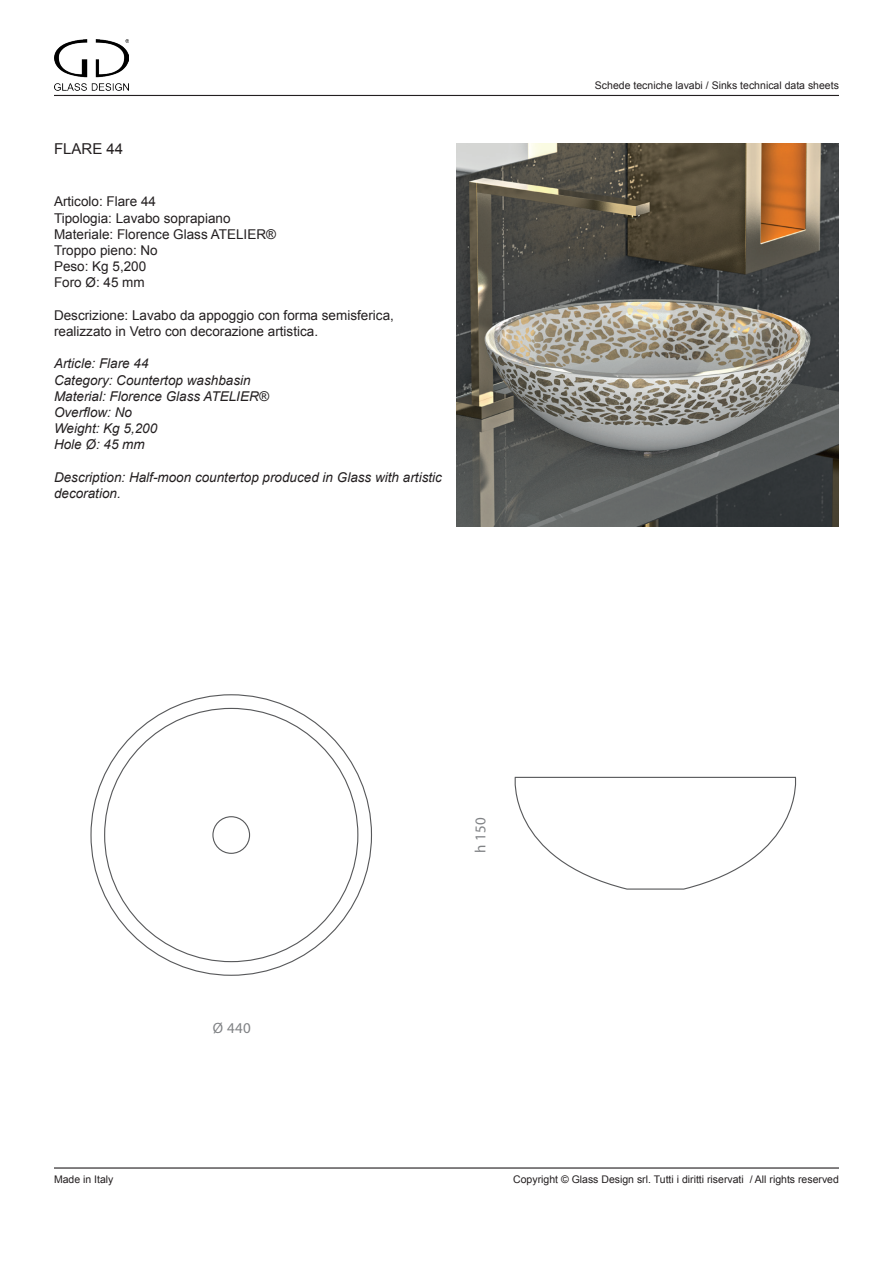
<style>
.page{position:relative;width:893px;height:1263px;background:#fff}
.page>*{position:absolute;margin:0;border:0;box-sizing:border-box;transform-origin:0 0}
.t1{font:15px "Myriad Pro";letter-spacing:.025em;color:#808285}
.t2{font:15px "Arial";color:#231f20}
.t3{font:13.5px/16.2px "Arial";color:#231f20}
.t4{font:italic 13.5px/16.2px "Arial";color:#231f20}
.t5{font:10.5px "Arial";color:#231f20}
</style>
<div class="page">
<img style="left:54px;top:39px;width:75px;height:52px">
<hr style="left:54px;top:95px;width:785px;height:1px;background:#231f20">
<hr style="left:54px;top:1167px;width:785px;height:1px;background:#231f20">
<img style="left:457px;top:143px;width:382px;height:383px">
<svg style="left:514px;top:776px;width:283px;height:114px"></svg>
<div style="left:212px;top:816px;width:38px;height:38px;border:1px solid #57585a;border-radius:50%"></div>
<p class="t2" style="left:54px;top:139px;width:71px">FLARE 44</p>
<p class="t3" style="left:54px;top:194px;width:104px">Articolo: Flare 44</p>
<p class="t3" style="left:54px;top:210px;width:178px">Tipologia: Lavabo soprapiano</p>
<p class="t3" style="left:54px;top:226px;width:224px">Materiale: Florence Glass ATELIER®</p>
<p class="t3" style="left:54px;top:242px;width:105px">Troppo pieno: No</p>
<p class="t3" style="left:54px;top:259px;width:94px">Peso: Kg 5,200</p>
<p class="t3" style="left:54px;top:275px;width:92px">Foro Ø: 45 mm</p>
<p class="t3" style="left:54px;top:307px;width:341px">Descrizione: Lavabo da appoggio con forma semisferica, realizzato in Vetro con decorazione artistica.</p>
<p class="t4" style="left:54px;top:356px;width:96px">Article: Flare 44</p>
<p class="t4" style="left:54px;top:372px;width:198px">Category: Countertop washbasin</p>
<p class="t4" style="left:54px;top:388px;width:216px">Material: Florence Glass ATELIER®</p>
<p class="t4" style="left:54px;top:404px;width:80px">Overflow: No</p>
<p class="t4" style="left:54px;top:421px;width:105px">Weight: Kg 5,200</p>
<p class="t4" style="left:54px;top:437px;width:92px">Hole Ø: 45 mm</p>
<p class="t4" style="left:54px;top:469px;width:389px">Description: Half-moon countertop produced in Glass with artistic decoration.</p>
<p class="t5" style="left:595px;top:79px;width:245px">Schede tecniche lavabi / Sinks technical data sheets</p>
<p class="t1" style="left:213px;top:1018px;width:40px">Ø 440</p>
<p class="t1" style="left:471px;top:853px;width:38px;rotate:-90deg">h 150</p>
<p class="t5" style="left:54px;top:1173px;width:61px">Made in Italy</p>
<p class="t5" style="left:513px;top:1173px;width:327px">Copyright © Glass Design srl. Tutti i diritti riservati / All rights reserved</p>
</div>
